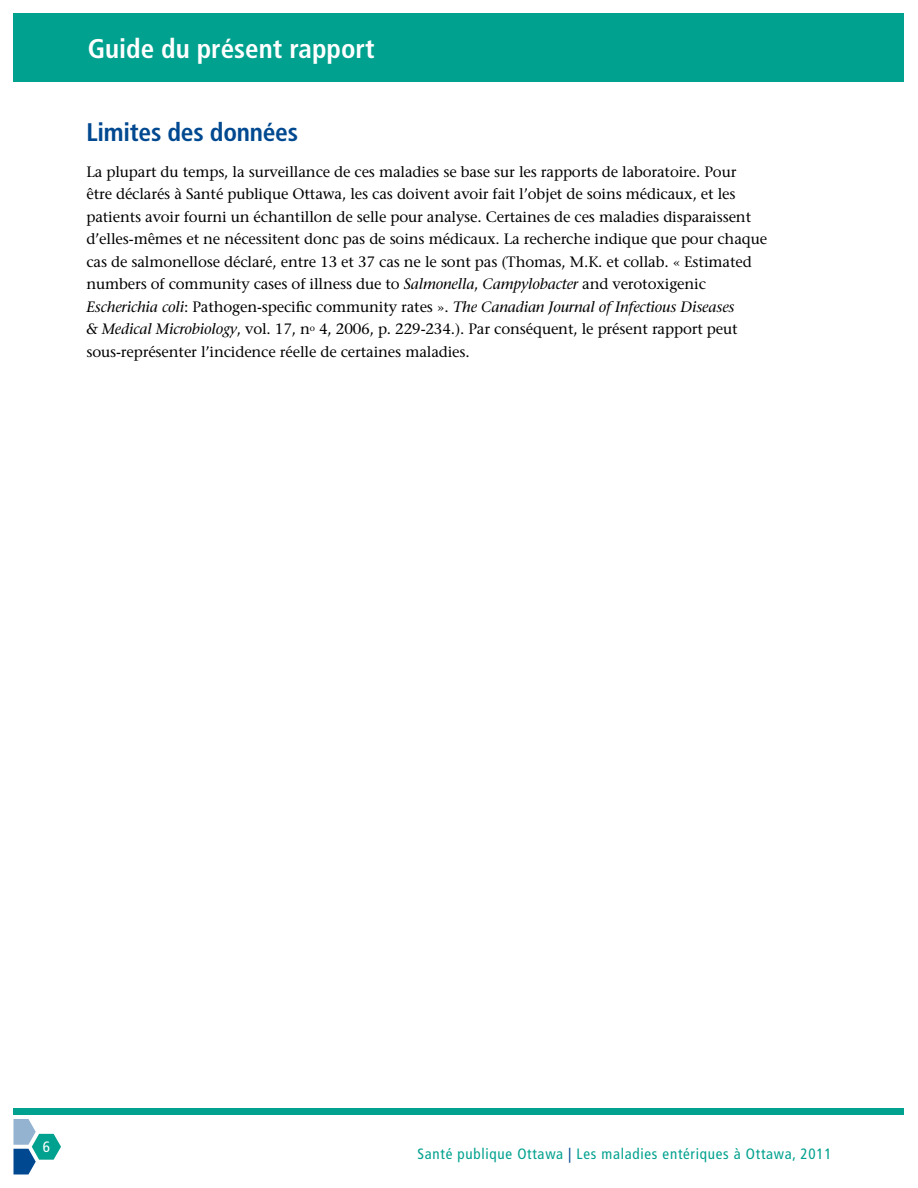
<style>
.page{position:relative;width:918px;height:1188px;background:#fff}
.page>*{position:absolute;margin:0;border:0;box-sizing:border-box;transform-origin:0 0}
.t1{font:700 condensed 27px "Frutiger";color:#fff}
.t2{font:700 condensed 25.5px "Frutiger";letter-spacing:-.01em;color:#004990}
.t3{font:500 15px/22.5px "Stone Serif Std";letter-spacing:-.01em;color:#000}
.t4{font:condensed 15px "Frutiger";letter-spacing:.05em;color:#00a18e}
.t5{font:condensed 15px "Frutiger";color:#fff}
.s1{font-style:italic}
.s2{color:#004990}
</style>
<div class="page">
<div style="left:14px;top:1108px;width:890px;height:7px;background:#00a18e"></div>
<div style="left:14px;top:14px;width:890px;height:68px;background:#00a18e"></div>
<svg style="left:14px;top:1119px;width:47px;height:55px"></svg>
<p class="t1" style="left:88px;top:32px;width:288px">Guide du présent rapport</p>
<h2 class="t2" style="left:86px;top:117px;width:213px">Limites des données</h2>
<p class="t3" style="left:86px;top:160px;width:682px">La plupart du temps, la surveillance de ces maladies se base sur les rapports de laboratoire. Pour<br>être déclarés à Santé publique Ottawa, les cas doivent avoir fait l’objet de soins médicaux, et les patients avoir fourni un échantillon de selle pour analyse. Certaines de ces maladies disparaissent d’elles-mêmes et ne nécessitent donc pas de soins médicaux. La recherche indique que pour chaque cas de salmonellose déclaré, entre 13 et 37 cas ne le sont pas (Thomas, M.K. et collab. « Estimated numbers of community cases of illness due to <span class="s1">Salmonella</span>, <span class="s1">Campylobacter</span> and verotoxigenic <span class="s1">Escherichia coli</span>: Pathogen-specific community rates ». <span class="s1">The Canadian Journal of Infectious Diseases<br>&amp; Medical Microbiology</span>, vol. 17, n<sup>o</sup> 4, 2006, p. 229-234.). Par conséquent, le présent rapport peut sous-représenter l’incidence réelle de certaines maladies.</p>
<p class="t5" style="left:43px;top:1138px;width:9px">6</p>
<p class="t4" style="left:418px;top:1146px;width:416px">Santé publique Ottawa <span class="s2">|</span> Les maladies entériques à Ottawa, 2011</p>
</div>
